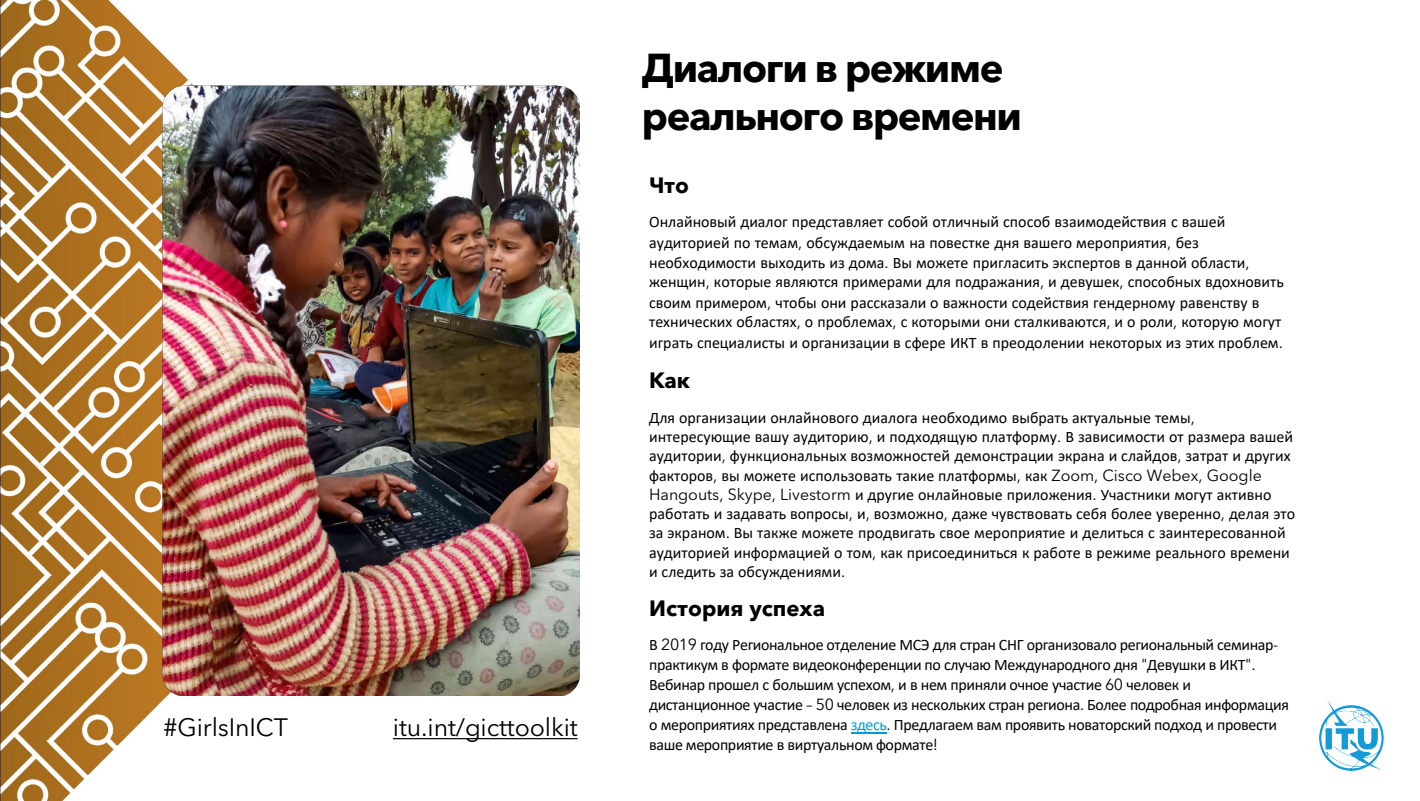
<style>
.page{position:relative;width:1420px;height:801px;background:#fff}
.page>*{position:absolute;margin:0;border:0;box-sizing:border-box;transform-origin:0 0}
.t1{font:700 40px/48px "Avenir Nxt 2 W1 G";letter-spacing:-.035em;color:#000}
.t2{font:25px "Avenir Next LT Pro";letter-spacing:-.005em;color:#000}
.t3{font:700 22px "Avenir Nxt 2 W1 G";color:#000}
.t4{font:16px/19.2px "Calibri";color:#000}
.t5{font:16px/20px "Calibri";letter-spacing:-.025em;color:#000}
.s1{font-family:"Avenir Next LT Pro"}
.s2{color:#009dd5}
</style>
<div class="page">
<img style="left:0;top:0;width:485px;height:800px">
<img style="left:1319px;top:700px;width:65px;height:69px">
<hr style="left:851px;top:731px;width:36px;height:1px;background:#009dd5">
<img style="left:163px;top:86px;width:417px;height:608px">
<svg style="left:393px;top:737px;width:92px;height:1px"></svg>
<p class="t2" style="left:164px;top:712px;width:126px">#GirlsInICT</p>
<p class="t2" style="left:393px;top:712px;width:186px">itu.int/gicttoolkit</p>
<h2 class="t1" style="left:642px;top:41px;width:382px">Диалоги в режиме реального времени</h2>
<p class="t3" style="left:649px;top:168px;width:41px">Что</p>
<p class="t4" style="left:649px;top:212px;width:636px;line-height:20px">Онлайновый диалог представляет собой отличный способ взаимодействия с вашей аудиторией по темам<span class="s1">,</span> обсуждаемым на повестке дня вашего мероприятия<span class="s1">,</span> без необходимости выходить из дома<span class="s1">.</span> Вы можете пригласить экспертов в данной области<span class="s1">, </span>женщин<span class="s1">,</span> которые являются примерами для подражания<span class="s1">,</span> и девушек<span class="s1">,</span> способных вдохновить своим примером<span class="s1">,</span> чтобы они рассказали о важности содействия гендерному равенству в технических областях<span class="s1">,</span> о проблемах<span class="s1">,</span> с которыми они сталкиваются<span class="s1">,</span> и о роли<span class="s1">,</span> которую могут играть специалисты и организации в сфере ИКТ в преодолении некоторых из этих проблем<span class="s1">.</span></p>
<p class="t3" style="left:649px;top:362px;width:42px">Как</p>
<p class="t4" style="left:649px;top:407px;width:648px">Для организации онлайнового диалога необходимо выбрать актуальные темы<span class="s1">, </span>интересующие вашу аудиторию<span class="s1">,</span> и подходящую платформу<span class="s1">.</span> В зависимости от размера вашей аудитории<span class="s1">,</span> функциональных возможностей демонстрации экрана и слайдов<span class="s1">,</span> затрат и других факторов<span class="s1">,</span> вы можете использовать такие платформы<span class="s1">,</span> как <span class="s1">Zoom, Cisco Webex, Google Hangouts, Skype, Livestorm</span> и другие онлайновые приложения<span class="s1">.</span> Участники могут активно работать и задавать вопросы<span class="s1">,</span> и<span class="s1">,</span> возможно<span class="s1">,</span> даже чувствовать себя более уверенно<span class="s1">,</span> делая это за экраном<span class="s1">.</span> Вы также можете продвигать свое мероприятие и делиться с заинтересованной аудиторией информацией о том<span class="s1">,</span> как присоединиться к работе в режиме реального времени и следить за обсуждениями<span class="s1">.</span></p>
<p class="t3" style="left:649px;top:590px;width:177px">История успеха</p>
<p class="t5" style="left:649px;top:634px;width:641px">В <span class="s1">2019</span> году Региональное отделение МСЭ для стран СНГ организовало региональный семинар&shy;практикум в формате видеоконференции по случаю Международного дня <span class="s1">"</span>Девушки в ИКТ<span class="s1">".<br></span>Вебинар прошел с большим успехом<span class="s1">,</span> и в нем приняли очное участие <span class="s1">60</span> человек и дистанционное участие <span class="s1">– 50</span> человек из нескольких стран региона<span class="s1">.</span> Более подробная информация о мероприятиях представлена <span class="s2">здесь</span><span class="s1">.</span> Предлагаем вам проявить новаторский подход и провести ваше мероприятие в виртуальном формате<span class="s1">!</span></p>
</div>
